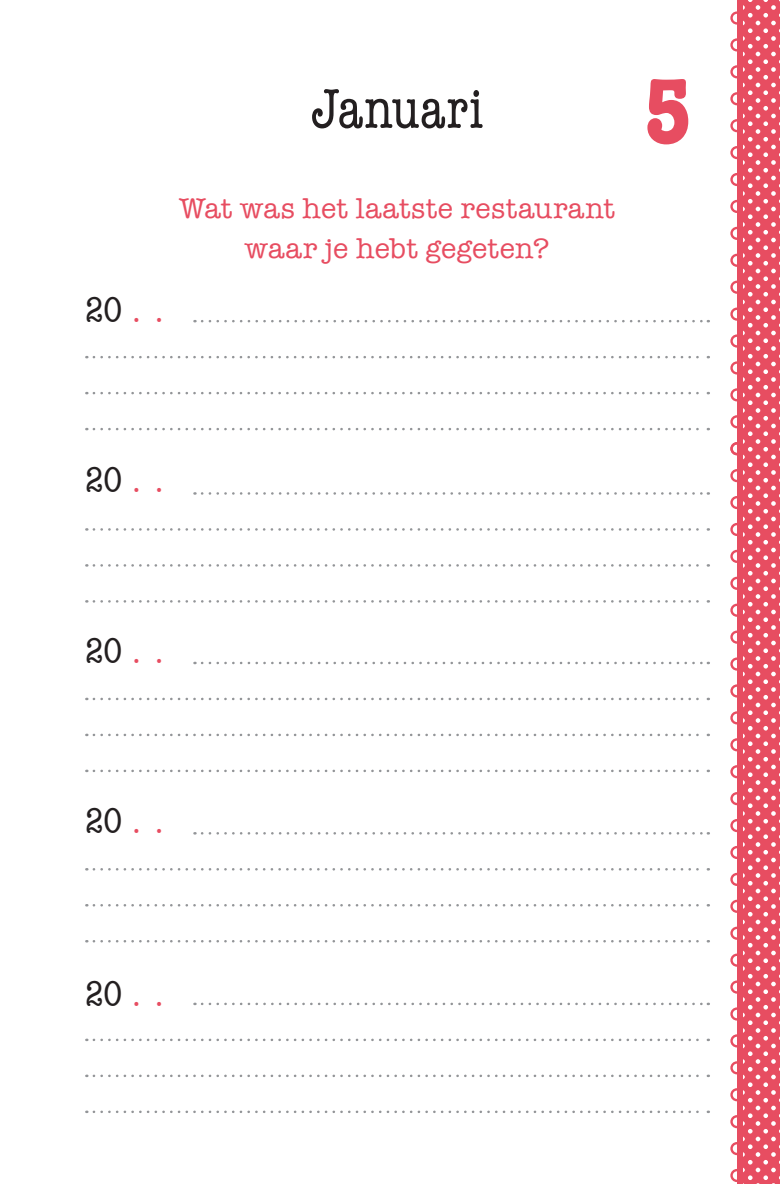
<style>
.page{position:relative;width:780px;height:1184px;background:#fff}
.page>*{position:absolute;margin:0;border:0;box-sizing:border-box;transform-origin:0 0}
.t1{font:700 condensed 95px "American Typewriter";color:#e74d61}
.t2{font:condensed 57.5px "American Typewriter";letter-spacing:.005em;color:#231f20}
.t3{font:condensed 37.5px "American Typewriter";letter-spacing:-.01em;color:#231f20}
.t4{font:28.75px/40px "American Typewriter";letter-spacing:.015em;color:#e74d61;text-align:center}
.s1{color:#e74d61}
</style>
<div class="page">
<div style="left:736px;top:442px;width:22px;height:741px;background:#e74d61"></div>
<svg style="left:730px;top:1168px;width:7px;height:14px"></svg>
<svg style="left:730px;top:1142px;width:7px;height:13px"></svg>
<svg style="left:730px;top:1115px;width:7px;height:13px"></svg>
<svg style="left:730px;top:1088px;width:7px;height:13px"></svg>
<svg style="left:730px;top:1061px;width:7px;height:13px"></svg>
<svg style="left:730px;top:1034px;width:7px;height:13px"></svg>
<svg style="left:730px;top:1007px;width:7px;height:13px"></svg>
<svg style="left:730px;top:980px;width:7px;height:13px"></svg>
<svg style="left:730px;top:953px;width:7px;height:13px"></svg>
<svg style="left:730px;top:926px;width:7px;height:13px"></svg>
<svg style="left:730px;top:899px;width:7px;height:13px"></svg>
<svg style="left:730px;top:872px;width:7px;height:14px"></svg>
<svg style="left:730px;top:846px;width:7px;height:13px"></svg>
<svg style="left:730px;top:819px;width:7px;height:13px"></svg>
<svg style="left:730px;top:792px;width:7px;height:13px"></svg>
<svg style="left:730px;top:765px;width:7px;height:13px"></svg>
<svg style="left:730px;top:738px;width:7px;height:13px"></svg>
<svg style="left:730px;top:711px;width:7px;height:13px"></svg>
<svg style="left:730px;top:684px;width:7px;height:13px"></svg>
<svg style="left:730px;top:657px;width:7px;height:13px"></svg>
<svg style="left:730px;top:630px;width:7px;height:13px"></svg>
<svg style="left:730px;top:603px;width:7px;height:14px"></svg>
<svg style="left:730px;top:576px;width:7px;height:14px"></svg>
<svg style="left:730px;top:550px;width:7px;height:13px"></svg>
<svg style="left:730px;top:523px;width:7px;height:13px"></svg>
<svg style="left:730px;top:496px;width:7px;height:13px"></svg>
<svg style="left:730px;top:469px;width:7px;height:13px"></svg>
<div style="left:736px;top:0;width:22px;height:455px;background:#e74d61"></div>
<svg style="left:730px;top:442px;width:7px;height:13px"></svg>
<svg style="left:730px;top:415px;width:7px;height:13px"></svg>
<svg style="left:730px;top:388px;width:7px;height:13px"></svg>
<svg style="left:730px;top:361px;width:7px;height:13px"></svg>
<svg style="left:730px;top:334px;width:7px;height:13px"></svg>
<svg style="left:730px;top:307px;width:7px;height:14px"></svg>
<svg style="left:730px;top:280px;width:7px;height:14px"></svg>
<svg style="left:730px;top:254px;width:7px;height:13px"></svg>
<svg style="left:730px;top:227px;width:7px;height:13px"></svg>
<svg style="left:730px;top:200px;width:7px;height:13px"></svg>
<svg style="left:730px;top:173px;width:7px;height:13px"></svg>
<svg style="left:730px;top:146px;width:7px;height:13px"></svg>
<svg style="left:730px;top:119px;width:7px;height:13px"></svg>
<svg style="left:730px;top:92px;width:7px;height:13px"></svg>
<svg style="left:730px;top:65px;width:7px;height:13px"></svg>
<svg style="left:730px;top:38px;width:7px;height:13px"></svg>
<svg style="left:730px;top:11px;width:7px;height:14px"></svg>
<svg style="left:743px;top:0;width:37px;height:1183px;fill:#e74d61"></svg>
<svg style="left:202px;top:492px;width:506px;height:2px"></svg>
<svg style="left:94px;top:528px;width:614px;height:2px"></svg>
<svg style="left:94px;top:564px;width:614px;height:2px"></svg>
<svg style="left:94px;top:600px;width:614px;height:2px"></svg>
<svg style="left:202px;top:1002px;width:506px;height:3px"></svg>
<svg style="left:94px;top:1038px;width:614px;height:3px"></svg>
<svg style="left:94px;top:1074px;width:614px;height:3px"></svg>
<svg style="left:94px;top:1110px;width:614px;height:3px"></svg>
<svg style="left:202px;top:832px;width:506px;height:2px"></svg>
<svg style="left:94px;top:868px;width:614px;height:2px"></svg>
<svg style="left:94px;top:904px;width:614px;height:2px"></svg>
<svg style="left:94px;top:940px;width:614px;height:2px"></svg>
<svg style="left:202px;top:661px;width:506px;height:3px"></svg>
<svg style="left:94px;top:697px;width:614px;height:3px"></svg>
<svg style="left:94px;top:733px;width:614px;height:3px"></svg>
<svg style="left:94px;top:769px;width:614px;height:3px"></svg>
<svg style="left:202px;top:320px;width:506px;height:2px"></svg>
<svg style="left:94px;top:356px;width:614px;height:2px"></svg>
<svg style="left:94px;top:392px;width:614px;height:2px"></svg>
<svg style="left:94px;top:428px;width:614px;height:2px"></svg>
<h2 class="t2" style="left:311px;top:77px;width:174px">Januari</h2>
<h1 class="t1" style="left:644px;top:55px;width:49px">5</h1>
<h3 class="t3" style="left:85px;top:289px;width:79px">20<span class="s1">. .</span></h3>
<p class="t4" style="left:179px;top:189px;width:437px">Wat was het laatste restaurant waar je hebt gegeten?</p>
<h3 class="t3" style="left:85px;top:459px;width:79px">20<span class="s1">. .</span></h3>
<h3 class="t3" style="left:85px;top:629px;width:79px">20<span class="s1">. .</span></h3>
<h3 class="t3" style="left:85px;top:800px;width:79px">20<span class="s1">. .</span></h3>
<h3 class="t3" style="left:85px;top:972px;width:79px">20<span class="s1">. .</span></h3>
</div>
